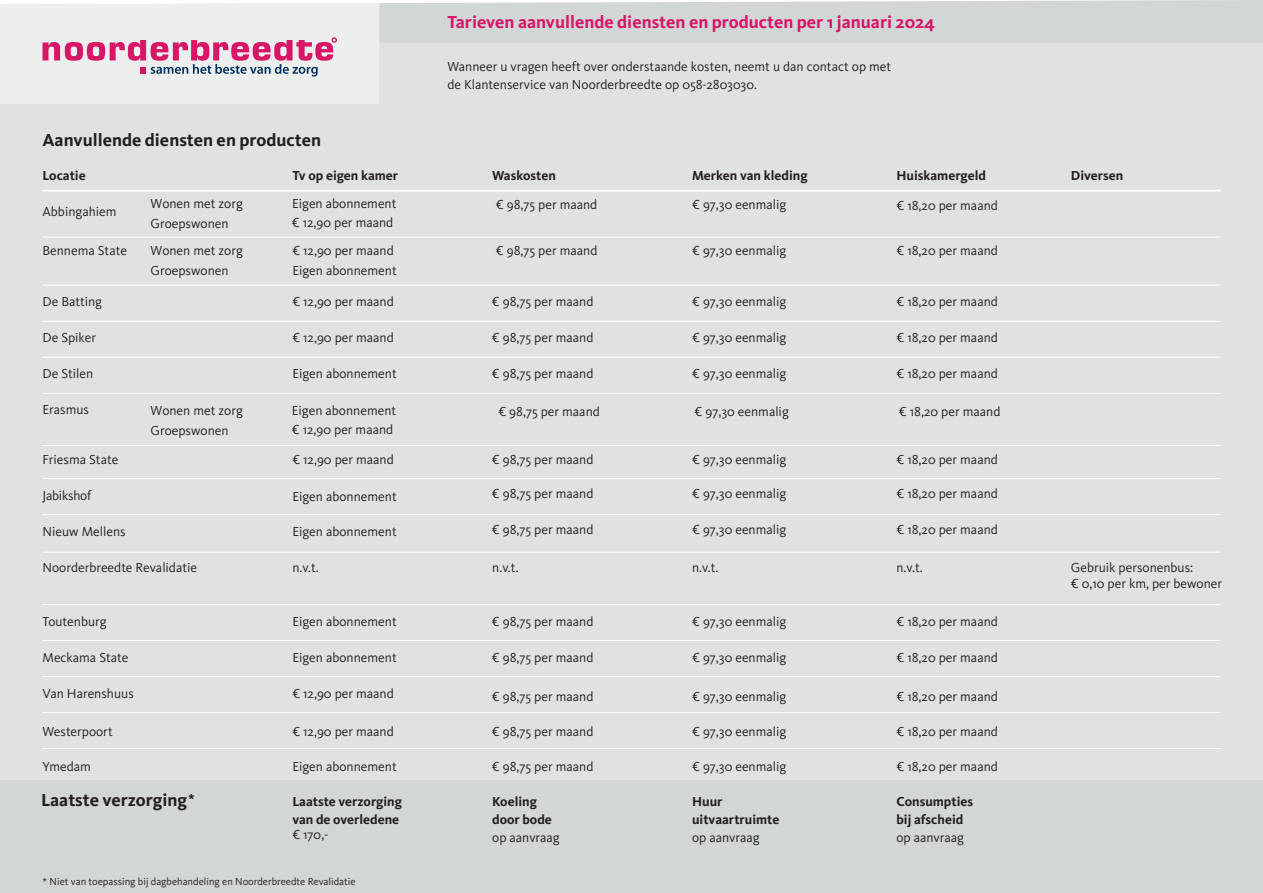
<style>
.page{position:relative;width:1263px;height:893px;background:#fff}
.page>*{position:absolute;margin:0;border:0;box-sizing:border-box;transform-origin:0 0}
.t1{font:700 18px "Kievit OT";color:#d71667}
.t2{font:700 18px "Kievit OT";color:#231f20}
.t3{font:13.5px/19.5px "Kievit OT";color:#231f20}
.t4{font:700 13.5px/18px "Kievit OT";color:#231f20}
.t5{font:13.5px "Kievit OT";letter-spacing:-.02em;color:#231f20}
.t6{font:10.5px "Kievit OT";color:#231f20}
</style>
<div class="page">
<div style="left:0;top:33px;width:1263px;height:860px;background:#e0e2e1"></div>
<div style="left:0;top:780px;width:1263px;height:113px;background:#d2d6d6"></div>
<div style="left:379px;top:0;width:884px;height:42px;background:#d2d6d6"></div>
<svg style="left:0;top:3px;width:379px;height:101px"></svg>
<hr style="left:43px;top:190px;width:1177px;height:1px;background:#fff">
<hr style="left:43px;top:237px;width:1177px;height:1px;background:#fff">
<hr style="left:43px;top:321px;width:1177px;height:1px;background:#fff">
<hr style="left:43px;top:357px;width:1177px;height:1px;background:#fff">
<hr style="left:43px;top:393px;width:1177px;height:1px;background:#fff">
<hr style="left:43px;top:445px;width:1177px;height:1px;background:#fff">
<hr style="left:43px;top:478px;width:1177px;height:1px;background:#fff">
<hr style="left:43px;top:514px;width:1177px;height:1px;background:#fff">
<hr style="left:43px;top:552px;width:1177px;height:1px;background:#fff">
<hr style="left:43px;top:640px;width:1177px;height:1px;background:#fff">
<hr style="left:43px;top:676px;width:1177px;height:1px;background:#fff">
<hr style="left:43px;top:712px;width:1177px;height:1px;background:#fff">
<hr style="left:43px;top:604px;width:1177px;height:1px;background:#fff">
<hr style="left:43px;top:748px;width:1177px;height:1px;background:#fff">
<hr style="left:43px;top:285px;width:1177px;height:1px;background:#fff">
<h1 class="t1" style="left:447px;top:11px;width:489px">Tarieven aanvullende diensten en producten per 1 januari 2024</h1>
<h1 class="t2" style="left:43px;top:129px;width:280px">Aanvullende diensten en producten</h1>
<p class="t3" style="left:447px;top:57px;width:445px;line-height:18px">Wanneer u vragen heeft over onderstaande kosten, neemt u dan contact op met de Klantenservice van Noorderbreedte op 058-2803030.</p>
<p class="t4" style="left:292px;top:167px;width:107px">Tv op eigen kamer</p>
<p class="t4" style="left:492px;top:167px;width:65px">Waskosten</p>
<p class="t4" style="left:692px;top:167px;width:117px">Merken van kleding</p>
<p class="t4" style="left:896px;top:167px;width:91px">Huiskamergeld</p>
<p class="t4" style="left:43px;top:167px;width:45px">Locatie</p>
<p class="t3" style="left:43px;top:202px;width:76px">Abbingahiem</p>
<p class="t3" style="left:43px;top:241px;width:86px">Bennema State</p>
<p class="t3" style="left:151px;top:241px;width:94px">Wonen met zorg<br>Groepswonen</p>
<p class="t3" style="left:43px;top:292px;width:61px">De Batting</p>
<p class="t3" style="left:43px;top:328px;width:55px">De Spiker</p>
<p class="t3" style="left:43px;top:364px;width:52px">De Stilen</p>
<p class="t3" style="left:43px;top:400px;width:48px">Erasmus</p>
<p class="t3" style="left:151px;top:194px;width:94px">Wonen met zorg<br>Groepswonen</p>
<p class="t3" style="left:292px;top:193px;width:106px">Eigen abonnement € 12,90 per maand</p>
<p class="t3" style="left:692px;top:194px;width:96px">€ 97,30 eenmalig</p>
<p class="t3" style="left:692px;top:241px;width:96px">€ 97,30 eenmalig</p>
<p class="t3" style="left:692px;top:292px;width:96px">€ 97,30 eenmalig</p>
<p class="t3" style="left:692px;top:328px;width:96px">€ 97,30 eenmalig</p>
<p class="t3" style="left:692px;top:364px;width:96px">€ 97,30 eenmalig</p>
<p class="t3" style="left:496px;top:194px;width:103px">€ 98,75 per maand</p>
<p class="t3" style="left:496px;top:241px;width:103px">€ 98,75 per maand</p>
<p class="t3" style="left:492px;top:292px;width:103px">€ 98,75 per maand</p>
<p class="t3" style="left:492px;top:328px;width:103px">€ 98,75 per maand</p>
<p class="t3" style="left:492px;top:364px;width:103px">€ 98,75 per maand</p>
<p class="t3" style="left:896px;top:196px;width:103px">€ 18,20 per maand</p>
<p class="t3" style="left:896px;top:241px;width:103px">€ 18,20 per maand</p>
<p class="t3" style="left:896px;top:292px;width:103px">€ 18,20 per maand</p>
<p class="t3" style="left:896px;top:328px;width:103px">€ 18,20 per maand</p>
<p class="t3" style="left:896px;top:364px;width:103px">€ 18,20 per maand</p>
<p class="t3" style="left:292px;top:241px;width:103px">€ 12,90 per maand</p>
<p class="t3" style="left:292px;top:260px;width:106px">Eigen abonnement</p>
<p class="t3" style="left:292px;top:292px;width:103px">€ 12,90 per maand</p>
<p class="t3" style="left:292px;top:328px;width:103px">€ 12,90 per maand</p>
<p class="t3" style="left:292px;top:364px;width:106px">Eigen abonnement</p>
<p class="t3" style="left:151px;top:401px;width:94px">Wonen met zorg<br>Groepswonen</p>
<p class="t3" style="left:292px;top:400px;width:106px">Eigen abonnement</p>
<p class="t3" style="left:498px;top:402px;width:103px">€ 98,75 per maand</p>
<p class="t3" style="left:695px;top:402px;width:96px">€ 97,30 eenmalig</p>
<p class="t3" style="left:899px;top:402px;width:103px">€ 18,20 per maand</p>
<p class="t3" style="left:292px;top:420px;width:103px">€ 12,90 per maand</p>
<p class="t3" style="left:43px;top:449px;width:77px">Friesma State</p>
<p class="t3" style="left:292px;top:449px;width:103px">€ 12,90 per maand</p>
<p class="t5" style="left:43px;top:487px;width:50px">Jabikshof</p>
<p class="t3" style="left:292px;top:487px;width:106px">Eigen abonnement</p>
<p class="t3" style="left:43px;top:521px;width:85px">Nieuw Mellens</p>
<p class="t3" style="left:43px;top:557px;width:156px">Noorderbreedte Revalidatie</p>
<p class="t3" style="left:43px;top:612px;width:66px">Toutenburg</p>
<p class="t3" style="left:43px;top:647px;width:87px">Meckama State</p>
<p class="t3" style="left:43px;top:683px;width:93px">Van Harenshuus</p>
<p class="t3" style="left:43px;top:722px;width:72px">Westerpoort</p>
<p class="t3" style="left:43px;top:756px;width:50px">Ymedam</p>
<h1 class="t2" style="left:41px;top:789px;width:148px">Laatste verzorging</h1>
<p class="t4" style="left:188px;top:789px;width:8px">*</p>
<p class="t3" style="left:292px;top:521px;width:106px">Eigen abonnement</p>
<p class="t3" style="left:292px;top:557px;width:28px">n.v.t.</p>
<p class="t3" style="left:292px;top:612px;width:106px">Eigen abonnement</p>
<p class="t3" style="left:292px;top:647px;width:106px">Eigen abonnement</p>
<p class="t3" style="left:292px;top:683px;width:103px">€ 12,90 per maand</p>
<p class="t3" style="left:292px;top:722px;width:103px">€ 12,90 per maand</p>
<p class="t3" style="left:292px;top:756px;width:106px">Eigen abonnement</p>
<p class="t4" style="left:292px;top:792px;width:111px">Laatste verzorging van de overledene</p>
<p class="t3" style="left:292px;top:824px;width:38px">€ 170,-</p>
<p class="t6" style="left:43px;top:875px;width:314px">* Niet van toepassing bij dagbehandeling en Noorderbreedte Revalidatie</p>
<p class="t3" style="left:492px;top:449px;width:103px">€ 98,75 per maand</p>
<p class="t3" style="left:492px;top:484px;width:103px">€ 98,75 per maand</p>
<p class="t3" style="left:492px;top:520px;width:103px">€ 98,75 per maand</p>
<p class="t3" style="left:492px;top:557px;width:28px">n.v.t.</p>
<p class="t3" style="left:492px;top:612px;width:103px">€ 98,75 per maand</p>
<p class="t3" style="left:492px;top:647px;width:103px">€ 98,75 per maand</p>
<p class="t3" style="left:492px;top:686px;width:103px">€ 98,75 per maand</p>
<p class="t3" style="left:492px;top:722px;width:103px">€ 98,75 per maand</p>
<p class="t3" style="left:492px;top:756px;width:103px">€ 98,75 per maand</p>
<p class="t4" style="left:492px;top:792px;width:61px">Koeling door bode</p>
<p class="t3" style="left:492px;top:827px;width:69px">op aanvraag</p>
<p class="t3" style="left:692px;top:449px;width:96px">€ 97,30 eenmalig</p>
<p class="t3" style="left:692px;top:484px;width:96px">€ 97,30 eenmalig</p>
<p class="t3" style="left:692px;top:520px;width:96px">€ 97,30 eenmalig</p>
<p class="t3" style="left:692px;top:557px;width:28px">n.v.t.</p>
<p class="t3" style="left:692px;top:612px;width:96px">€ 97,30 eenmalig</p>
<p class="t3" style="left:692px;top:647px;width:96px">€ 97,30 eenmalig</p>
<p class="t3" style="left:692px;top:686px;width:96px">€ 97,30 eenmalig</p>
<p class="t3" style="left:692px;top:722px;width:96px">€ 97,30 eenmalig</p>
<p class="t3" style="left:692px;top:756px;width:96px">€ 97,30 eenmalig</p>
<p class="t4" style="left:692px;top:792px;width:89px">Huur uitvaartruimte</p>
<p class="t3" style="left:692px;top:827px;width:69px">op aanvraag</p>
<p class="t3" style="left:896px;top:449px;width:103px">€ 18,20 per maand</p>
<p class="t3" style="left:896px;top:484px;width:103px">€ 18,20 per maand</p>
<p class="t3" style="left:896px;top:520px;width:103px">€ 18,20 per maand</p>
<p class="t3" style="left:896px;top:557px;width:28px">n.v.t.</p>
<p class="t3" style="left:896px;top:612px;width:103px">€ 18,20 per maand</p>
<p class="t3" style="left:896px;top:647px;width:103px">€ 18,20 per maand</p>
<p class="t3" style="left:896px;top:686px;width:103px">€ 18,20 per maand</p>
<p class="t3" style="left:896px;top:722px;width:103px">€ 18,20 per maand</p>
<p class="t3" style="left:896px;top:756px;width:103px">€ 18,20 per maand</p>
<p class="t4" style="left:896px;top:792px;width:78px">Consumpties bij afscheid</p>
<p class="t3" style="left:896px;top:827px;width:69px">op aanvraag</p>
<p class="t4" style="left:1071px;top:167px;width:54px">Diversen</p>
<p class="t3" style="left:1071px;top:559px;width:153px;line-height:16.2px">Gebruik personenbus:<br>€ 0,10 per km, per bewoner</p>
</div>
